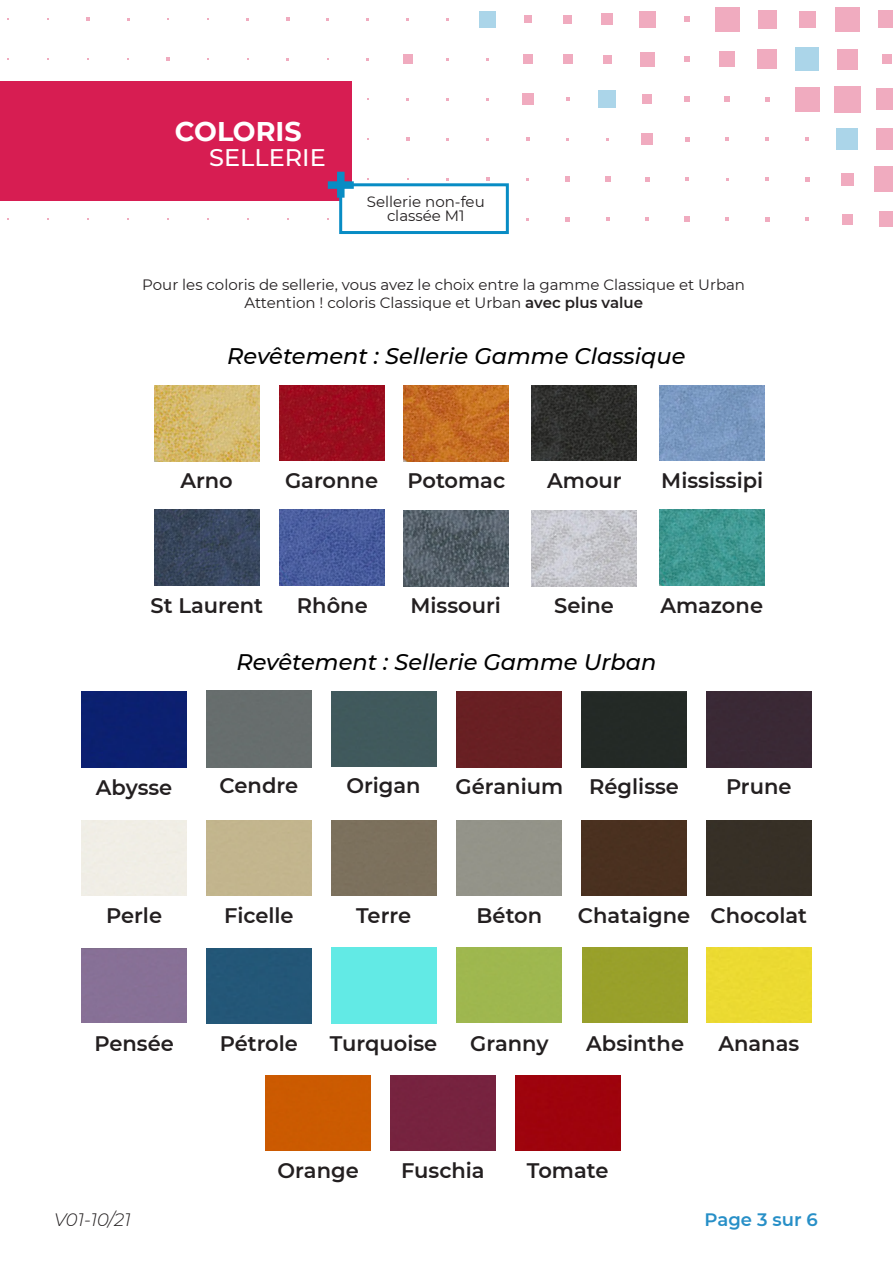
<style>
.page{position:relative;width:893px;height:1263px;background:#fff}
.page>*{position:absolute;margin:0;border:0;box-sizing:border-box;transform-origin:0 0}
.t1{font:700 27px "Montserrat";color:#fff}
.t2{font:500 24px "Montserrat";color:#fff}
.Titre_gamme{font:italic 500 22.5px "Montserrat";color:#000}
.t3{font:600 21px "Montserrat";color:#231f20}
.t4{font:italic 300 18px "Montserrat";color:#231f20}
.t5{font:600 18px "Montserrat";color:#278fc7}
.TITRE_1{font:15px "Montserrat";color:#231f20}
.s1{font-weight:600}
</style>
<div class="page">
<div style="left:879px;top:211px;width:14px;height:16px;background:#f0abbf"></div>
<div style="left:874px;top:167px;width:19px;height:25px;background:#f0abbf"></div>
<div style="left:876px;top:129px;width:17px;height:21px;background:#f0abbf"></div>
<div style="left:876px;top:89px;width:17px;height:21px;background:#f0abbf"></div>
<div style="left:882px;top:54px;width:10px;height:10px;background:#f0abbf"></div>
<div style="left:878px;top:11px;width:15px;height:17px;background:#f0abbf"></div>
<div style="left:842px;top:214px;width:10px;height:10px;background:#f0abbf"></div>
<div style="left:841px;top:173px;width:12px;height:12px;background:#f0abbf"></div>
<div style="left:836px;top:128px;width:22px;height:22px;background:#abd5e9"></div>
<div style="left:834px;top:86px;width:26px;height:27px;background:#f0abbf"></div>
<div style="left:837px;top:49px;width:20px;height:21px;background:#f0abbf"></div>
<div style="left:835px;top:7px;width:24px;height:25px;background:#f0abbf"></div>
<svg style="left:805px;top:217px;width:4px;height:4px"></svg>
<svg style="left:805px;top:177px;width:4px;height:5px"></svg>
<svg style="left:805px;top:137px;width:4px;height:4px"></svg>
<div style="left:795px;top:87px;width:25px;height:25px;background:#f0abbf"></div>
<div style="left:795px;top:48px;width:24px;height:23px;background:#abd5e9"></div>
<div style="left:799px;top:11px;width:16px;height:17px;background:#f0abbf"></div>
<svg style="left:765px;top:217px;width:4px;height:4px"></svg>
<svg style="left:765px;top:177px;width:4px;height:4px"></svg>
<svg style="left:765px;top:137px;width:4px;height:4px"></svg>
<svg style="left:765px;top:97px;width:4px;height:4px"></svg>
<div style="left:757px;top:49px;width:20px;height:20px;background:#f0abbf"></div>
<div style="left:758px;top:10px;width:18px;height:19px;background:#f0abbf"></div>
<svg style="left:725px;top:217px;width:4px;height:4px"></svg>
<svg style="left:725px;top:137px;width:4px;height:4px"></svg>
<svg style="left:725px;top:97px;width:5px;height:5px"></svg>
<div style="left:719px;top:52px;width:16px;height:15px;background:#f0abbf"></div>
<div style="left:715px;top:7px;width:24px;height:25px;background:#f0abbf"></div>
<svg style="left:685px;top:217px;width:5px;height:5px"></svg>
<svg style="left:686px;top:177px;width:3px;height:4px"></svg>
<svg style="left:685px;top:137px;width:4px;height:4px"></svg>
<svg style="left:685px;top:97px;width:5px;height:5px"></svg>
<svg style="left:685px;top:57px;width:5px;height:5px"></svg>
<svg style="left:684px;top:16px;width:6px;height:6px"></svg>
<svg style="left:645px;top:217px;width:4px;height:4px"></svg>
<svg style="left:645px;top:177px;width:5px;height:5px"></svg>
<div style="left:642px;top:134px;width:11px;height:11px;background:#f0abbf"></div>
<div style="left:643px;top:95px;width:9px;height:9px;background:#f0abbf"></div>
<div style="left:640px;top:52px;width:15px;height:15px;background:#f0abbf"></div>
<div style="left:639px;top:11px;width:16px;height:16px;background:#f0abbf"></div>
<svg style="left:606px;top:217px;width:3px;height:4px"></svg>
<svg style="left:605px;top:177px;width:5px;height:5px"></svg>
<div style="left:599px;top:91px;width:17px;height:17px;background:#abd5e9"></div>
<div style="left:603px;top:55px;width:9px;height:8px;background:#f0abbf"></div>
<div style="left:602px;top:14px;width:11px;height:11px;background:#f0abbf"></div>
<svg style="left:565px;top:217px;width:5px;height:4px"></svg>
<svg style="left:565px;top:177px;width:5px;height:5px"></svg>
<svg style="left:566px;top:97px;width:3px;height:4px"></svg>
<div style="left:563px;top:55px;width:9px;height:9px;background:#f0abbf"></div>
<div style="left:563px;top:15px;width:9px;height:9px;background:#f0abbf"></div>
<div style="left:522px;top:94px;width:11px;height:11px;background:#f0abbf"></div>
<div style="left:523px;top:54px;width:10px;height:10px;background:#f0abbf"></div>
<div style="left:524px;top:16px;width:7px;height:7px;background:#f0abbf"></div>
<div style="left:479px;top:11px;width:17px;height:17px;background:#abd5e9"></div>
<svg style="left:406px;top:137px;width:4px;height:4px"></svg>
<div style="left:403px;top:54px;width:10px;height:10px;background:#f0abbf"></div>
<svg style="left:286px;top:18px;width:4px;height:3px"></svg>
<svg style="left:86px;top:18px;width:4px;height:3px"></svg>
<div style="left:0;top:81px;width:351px;height:119px;background:#d71d52"></div>
<div style="left:339px;top:183px;width:170px;height:51px;background:#fff;border:3px solid #088cc4"></div>
<div style="left:337px;top:172px;width:8px;height:26px;background:#088cc4"></div>
<div style="left:328px;top:181px;width:26px;height:8px;background:#088cc4"></div>
<div style="left:331px;top:691px;width:105px;height:76px;background:#40595c"></div>
<div style="left:457px;top:692px;width:105px;height:76px;background:#681f23"></div>
<div style="left:582px;top:692px;width:105px;height:76px;background:#232925"></div>
<div style="left:706px;top:692px;width:105px;height:76px;background:#3a2935"></div>
<div style="left:82px;top:692px;width:105px;height:75px;background:#0b2070"></div>
<div style="left:206px;top:691px;width:105px;height:76px;background:#676d6d"></div>
<div style="left:331px;top:820px;width:105px;height:75px;background:#7c715d"></div>
<div style="left:582px;top:820px;width:105px;height:75px;background:#4a301f"></div>
<div style="left:706px;top:820px;width:105px;height:75px;background:#373026"></div>
<div style="left:206px;top:948px;width:105px;height:75px;background:#235777"></div>
<div style="left:457px;top:948px;width:105px;height:75px;background:#9eb74f"></div>
<div style="left:583px;top:948px;width:105px;height:75px;background:#98a02a"></div>
<div style="left:706px;top:948px;width:105px;height:75px;background:#ecda31"></div>
<div style="left:266px;top:1075px;width:105px;height:75px;background:#cb5a01"></div>
<div style="left:390px;top:1075px;width:105px;height:75px;background:#77233f"></div>
<div style="left:515px;top:1076px;width:105px;height:75px;background:#9e030d"></div>
<img style="left:532px;top:385px;width:105px;height:76px">
<img style="left:660px;top:385px;width:105px;height:76px">
<img style="left:660px;top:510px;width:105px;height:76px">
<img style="left:532px;top:510px;width:105px;height:76px">
<img style="left:404px;top:510px;width:105px;height:76px">
<img style="left:279px;top:510px;width:105px;height:76px">
<img style="left:154px;top:510px;width:105px;height:76px">
<img style="left:404px;top:386px;width:105px;height:75px">
<img style="left:154px;top:386px;width:105px;height:75px">
<img style="left:279px;top:385px;width:105px;height:76px">
<div style="left:331px;top:948px;width:105px;height:75px;background:#62eae5"></div>
<p class="t1" style="left:175px;top:111px;width:128px">COLORIS</p>
<p class="t2" style="left:209px;top:141px;width:118px">SELLERIE</p>
<p class="TITRE_1" style="left:367px;top:192px;width:119px">Sellerie non-feu</p>
<p class="TITRE_1" style="left:387px;top:205px;width:79px">classée M1</p>
<p class="TITRE_1" style="left:142px;top:275px;width:604px">Pour les coloris de sellerie, vous avez le choix entre la gamme Classique et Urban</p>
<p class="TITRE_1" style="left:244px;top:293px;width:400px">Attention ! coloris Classique et Urban <span class="s1">avec plus value</span></p>
<p class="Titre_gamme" style="left:227px;top:340px;width:460px">Revêtement : Sellerie Gamme Classique</p>
<p class="t3" style="left:180px;top:466px;width:54px">Arno</p>
<p class="t3" style="left:285px;top:466px;width:95px">Garonne</p>
<p class="t3" style="left:407px;top:466px;width:99px">Potomac</p>
<p class="t3" style="left:547px;top:466px;width:76px">Amour</p>
<p class="t3" style="left:661px;top:466px;width:103px">Mississipi</p>
<p class="t3" style="left:151px;top:590px;width:114px">St Laurent</p>
<p class="t3" style="left:297px;top:590px;width:72px">Rhône</p>
<p class="t3" style="left:410px;top:590px;width:92px">Missouri</p>
<p class="t3" style="left:554px;top:590px;width:61px">Seine</p>
<p class="t3" style="left:660px;top:590px;width:104px">Amazone</p>
<p class="t3" style="left:96px;top:772px;width:78px">Abysse</p>
<p class="t3" style="left:106px;top:900px;width:57px">Perle</p>
<p class="Titre_gamme" style="left:236px;top:646px;width:422px">Revêtement : Sellerie Gamme Urban</p>
<p class="t3" style="left:220px;top:771px;width:80px">Cendre</p>
<p class="t3" style="left:346px;top:771px;width:76px">Origan</p>
<p class="t3" style="left:456px;top:772px;width:109px">Géranium</p>
<p class="t3" style="left:589px;top:772px;width:91px">Réglisse</p>
<p class="t3" style="left:726px;top:772px;width:67px">Prune</p>
<p class="t3" style="left:224px;top:900px;width:71px">Ficelle</p>
<p class="t3" style="left:356px;top:900px;width:56px">Terre</p>
<p class="t3" style="left:477px;top:900px;width:67px">Béton</p>
<p class="t3" style="left:578px;top:900px;width:114px">Chataigne</p>
<p class="t3" style="left:710px;top:900px;width:98px">Chocolat</p>
<p class="t3" style="left:94px;top:1028px;width:81px">Pensée</p>
<p class="t3" style="left:220px;top:1028px;width:80px">Pétrole</p>
<p class="t3" style="left:330px;top:1028px;width:109px">Turquoise</p>
<p class="t3" style="left:470px;top:1028px;width:80px">Granny</p>
<p class="t3" style="left:586px;top:1028px;width:99px">Absinthe</p>
<p class="t3" style="left:718px;top:1028px;width:82px">Ananas</p>
<p class="t3" style="left:278px;top:1156px;width:83px">Orange</p>
<p class="t3" style="left:401px;top:1156px;width:85px">Fuschia</p>
<p class="t3" style="left:527px;top:1156px;width:83px">Tomate</p>
<p class="t4" style="left:54px;top:1208px;width:78px">V01-10/21</p>
<p class="t5" style="left:705px;top:1207px;width:115px">Page 3 sur 6</p>
</div>
